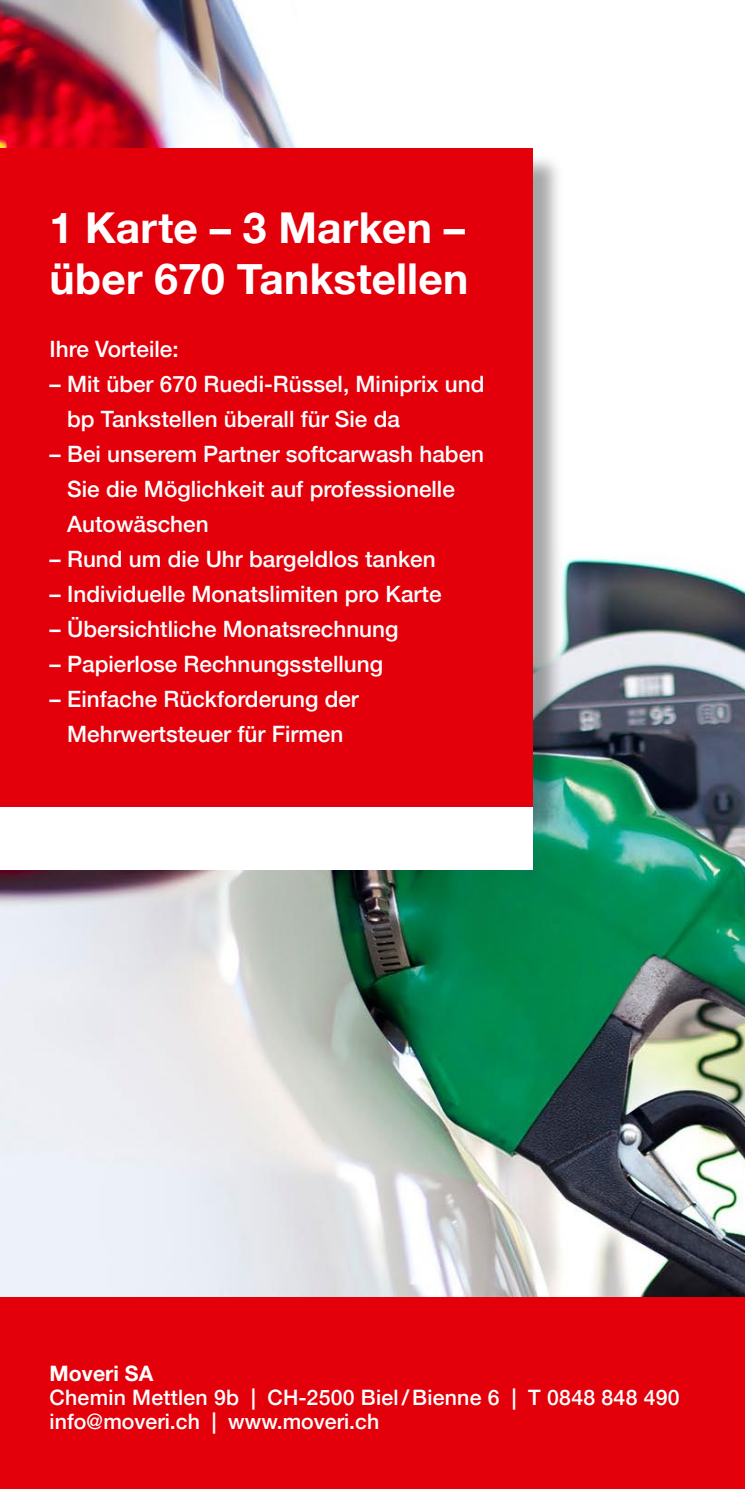
<style>
.page{position:relative;width:745px;height:1489px;background:#fff}
.page>*{position:absolute;margin:0;border:0;box-sizing:border-box;transform-origin:0 0}
.t1{font:700 42.5px/51px "Helvetica Neue";letter-spacing:.005em;color:#fff}
.t2{font:500 22.5px/35px "Helvetica Neue";color:#fff}
.t3{font:500 21.25px/24px "Helvetica Neue";letter-spacing:.01em;color:#fff}
.t4{font:700 21.25px "Helvetica Neue";color:#fff}
</style>
<div class="page">
<img style="left:0;top:0;width:744px;height:1297px">
<div style="left:0;top:1297px;width:744px;height:191px;background:#e3000b"></div>
<div style="left:3px;top:153px;width:560px;height:685px;background:#000;opacity:.35"></div>
<div style="left:0;top:149px;width:531px;height:658px;background:#e3000b"></div>
<div style="left:0;top:807px;width:531px;height:62px;background:#fff"></div>
<h1 class="t1" style="left:50px;top:201px;width:420px">1 Karte – 3 Marken – über 670 Tankstellen</h1>
<p class="t2" style="left:50px;top:330px;width:130px">Ihre Vorteile:</p>
<p class="t2" style="left:67px;top:365px;width:418px;text-indent:-18px">– Mit über 670 Ruedi-Rüssel, Miniprix und bp Tankstellen überall für Sie da</p>
<p class="t2" style="left:67px;top:435px;width:418px;text-indent:-18px">– Bei unserem Partner softcarwash haben<br>Sie die Möglichkeit auf professionelle<br>Autowäschen</p>
<p class="t2" style="left:50px;top:540px;width:387px">– Rund um die Uhr bargeldlos tanken</p>
<p class="t2" style="left:50px;top:575px;width:393px">– Individuelle Monatslimiten pro Karte</p>
<p class="t2" style="left:50px;top:610px;width:350px">– Übersichtliche Monatsrechnung</p>
<p class="t2" style="left:50px;top:645px;width:335px">– Papierlose Rechnungsstellung</p>
<p class="t2" style="left:50px;top:680px;width:310px;text-align:center">– Einfache Rückforderung der<br>Mehrwertsteuer für Firmen</p>
<p class="t4" style="left:50px;top:1360px;width:105px">Moveri SA</p>
<p class="t3" style="left:50px;top:1384px;width:631px">Chemin Mettlen 9b | CH-2500 Biel/ Bienne 6 | T 0848 848 490 info@moveri.ch | www.moveri.ch</p>
</div>
